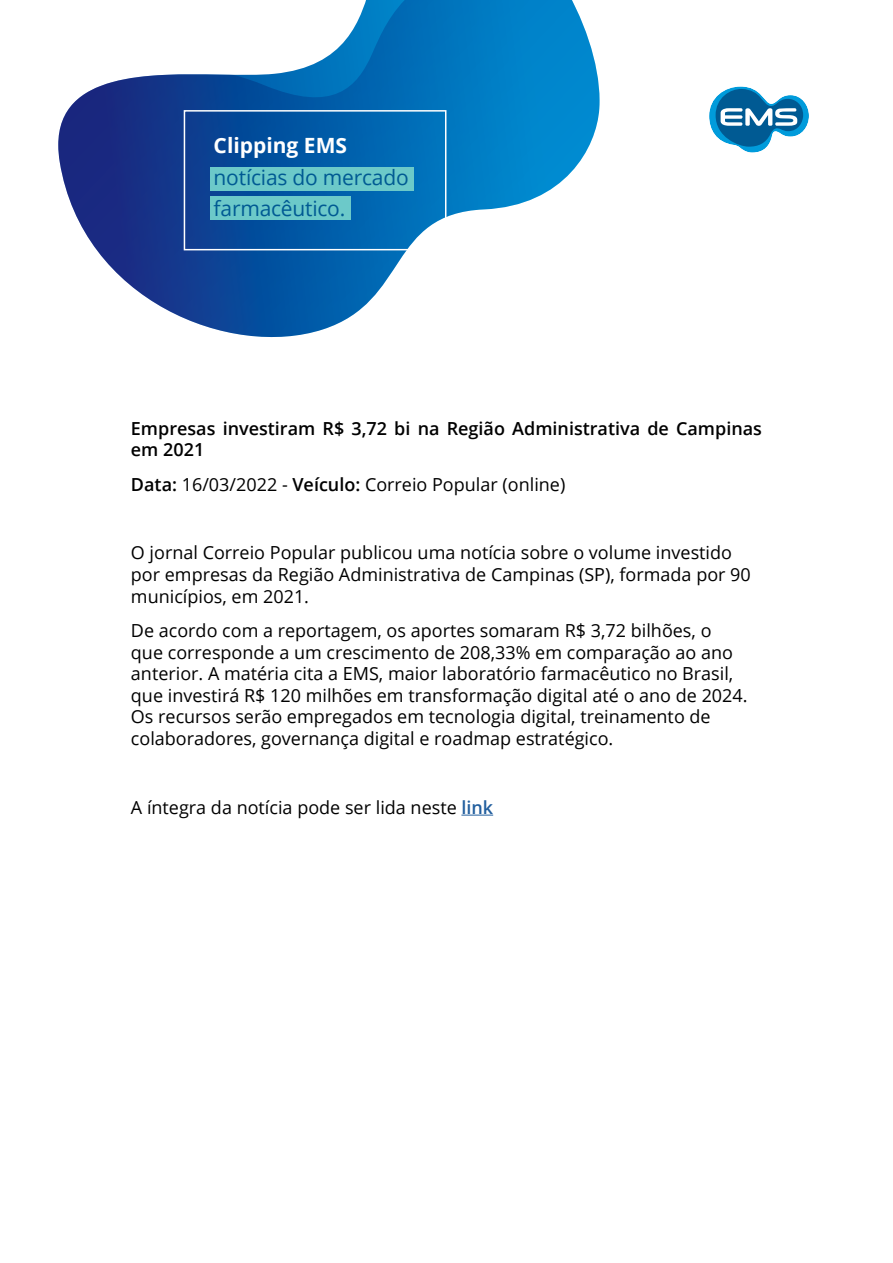
<style>
.page{position:relative;width:893px;height:1263px;background:#fff}
.page>*{position:absolute;margin:0;border:0;box-sizing:border-box;transform-origin:0 0}
.t1{font:21px/31.5px "Open Sans";letter-spacing:-.01em;color:#005a93}
.t2{font:700 21px "Open Sans";color:#fff}
.t3{font:18px/21.6px "Open Sans";color:#000}
.t4{font:600 18px/21.6px "Open Sans";color:#000}
.s1{font-weight:600}
.s2{font-weight:600;color:#215e9e}
</style>
<div class="page">
<svg style="left:58px;top:0;width:542px;height:338px"></svg>
<hr style="left:461px;top:815px;width:32px;height:1px;background:#215e9e">
<div style="left:184px;top:110px;width:262px;height:140px;border:2px solid #fff"></div>
<div style="left:210px;top:196px;width:140px;height:23px;background:#6cc9c9"></div>
<div style="left:210px;top:167px;width:203px;height:23px;background:#6cc9c9"></div>
<svg style="left:709px;top:86px;width:100px;height:67px"></svg>
<p class="t2" style="left:214px;top:131px;width:135px">Clipping EMS</p>
<p class="t1" style="left:214px;top:161px;width:197px">notícias do mercado farmacêutico.</p>
<p class="t4" style="left:131px;top:417px;width:633px">Empresas investiram R$ 3,72 bi na Região Administrativa de Campinas em 2021</p>
<p class="t3" style="left:131px;top:473px;width:436px"><span class="s1">Data:</span> 16/03/2022 - <span class="s1">Veículo:</span> Correio Popular (online)</p>
<p class="t3" style="left:131px;top:542px;width:621px">O jornal Correio Popular publicou uma notícia sobre o volume investido por empresas da Região Administrativa de Campinas (SP), formada por 90 municípios, em 2021.</p>
<p class="t3" style="left:131px;top:619px;width:618px">De acordo com a reportagem, os aportes somaram R$ 3,72 bilhões, o que corresponde a um crescimento de 208,33% em comparação ao ano anterior. A matéria cita a EMS, maior laboratório farmacêutico no Brasil, que investirá R$ 120 milhões em transformação digital até o ano de 2024.<br>Os recursos serão empregados em tecnologia digital, treinamento de colaboradores, governança digital e roadmap estratégico.</p>
<p class="t3" style="left:131px;top:796px;width:364px">A íntegra da notícia pode ser lida neste <span class="s2">link</span></p>
</div>
